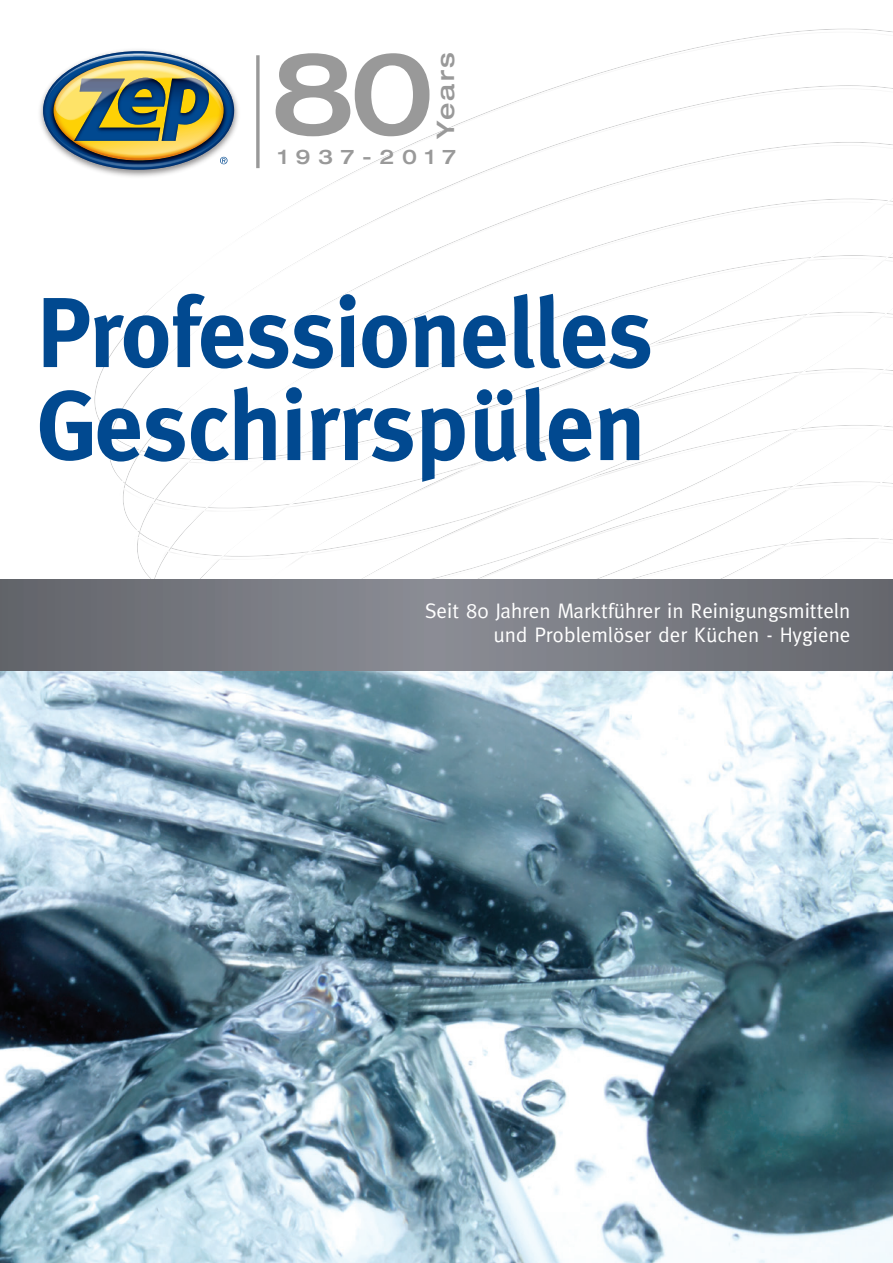
<style>
.page{position:relative;width:893px;height:1263px;background:#fff}
.page>*{position:absolute;margin:0;border:0;box-sizing:border-box;transform-origin:0 0}
.t1{font:500 expanded 114.6px "Helvetica Neue";color:#999}
.t2{font:700 99px "Meta";color:#014990}
.t3{font:500 expanded 24.15px "Helvetica Neue";color:#999}
.t4{font:21px "Meta";color:#fff}
.t5{font:500 expanded 20.25px "Helvetica Neue";letter-spacing:.38em;color:#999}
</style>
<div class="page">
<img style="left:0;top:670px;width:893px;height:593px">
<img style="left:0;top:579px;width:893px;height:91px">
<img style="left:40px;top:50px;width:199px;height:127px">
<img style="left:46px;top:168px;width:186px;height:3px">
<img style="left:45px;top:53px;width:187px;height:115px">
<svg style="left:256px;top:55px;width:4px;height:113px"></svg>
<p class="t3" style="left:431px;top:139px;width:88px;rotate:-90deg">Years</p>
<p class="t1" style="left:271px;top:22px;width:165px">80</p>
<p class="t5" style="left:278px;top:144px;width:180px">1937-2017</p>
<p class="t2" style="left:37px;top:275px;width:617px">Professionelles</p>
<p class="t2" style="left:37px;top:368px;width:610px">Geschirrspülen</p>
<p class="t4" style="left:425px;top:599px;width:427px">Seit 80 Jahren Marktführer in Reinigungsmitteln</p>
<p class="t4" style="left:493px;top:623px;width:358px">und Problemlöser der Küchen - Hygiene</p>
</div>
